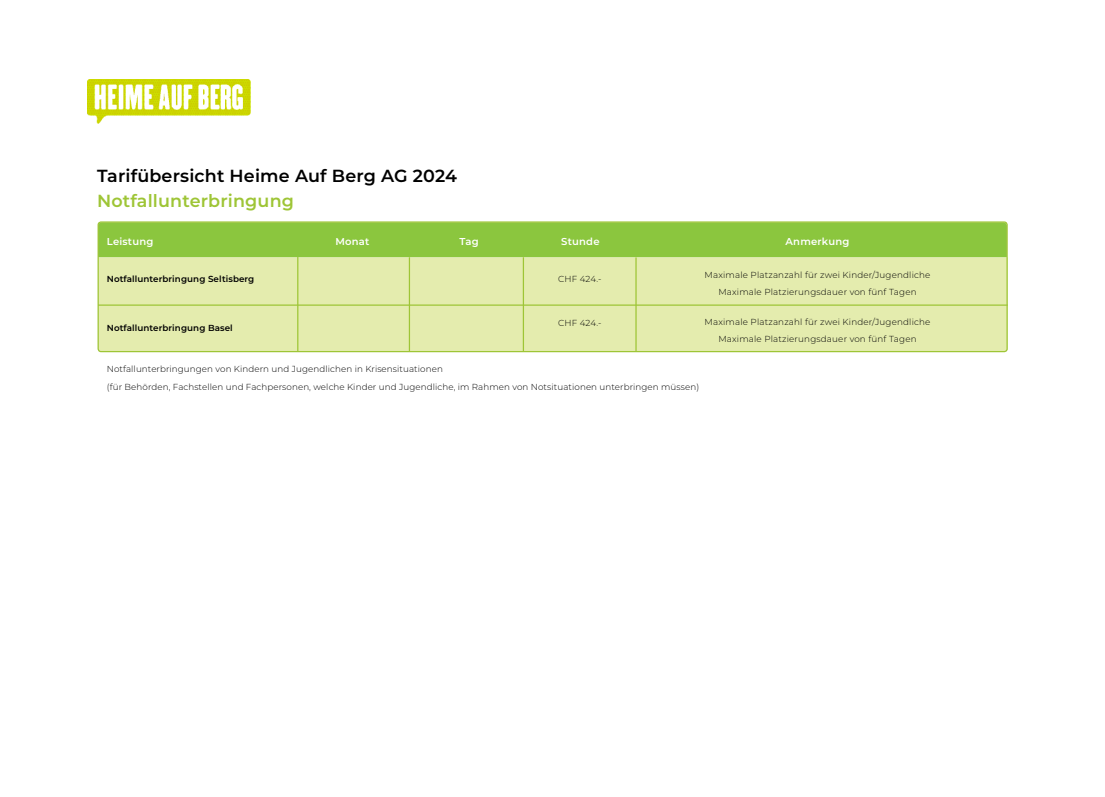
<style>
.page{position:relative;width:1105px;height:797px;background:#fff}
.page>*{position:absolute;margin:0;border:0;box-sizing:border-box;transform-origin:0 0}
.t1{font:600 17.5px "Montserrat";letter-spacing:.01em;color:#000}
.t2{font:600 17.5px "Montserrat";letter-spacing:.01em;color:#9ec536}
.t3{font:600 10px "Montserrat";letter-spacing:.02em;color:#fff}
.t4{font:300 8.75px/17.5px "Montserrat";letter-spacing:.01em;color:#000;text-align:center}
.t5{font:600 8.75px "Montserrat";letter-spacing:.01em;color:#000}
</style>
<div class="page">
<img style="left:87px;top:79px;width:163px;height:45px">
<div style="left:100px;top:223px;width:906px;height:34px;background:#8bc63e"></div>
<div style="left:98px;top:257px;width:908px;height:95px;background:#e4ecae"></div>
<div style="left:98px;top:221px;width:910px;height:131px;border:1px solid #9ec536;border-radius:3px"></div>
<hr style="left:98px;top:304px;width:910px;height:2px;background:#9ec536">
<hr style="left:297px;top:257px;width:1px;height:94px;background:#9ec536">
<hr style="left:409px;top:257px;width:1px;height:95px;background:#9ec536">
<hr style="left:523px;top:257px;width:1px;height:95px;background:#9ec536">
<hr style="left:635px;top:257px;width:2px;height:95px;background:#9ec536">
<h1 class="t1" style="left:97px;top:163px;width:361px">Tarifübersicht Heime Auf Berg AG 2024</h1>
<h1 class="t2" style="left:97px;top:188px;width:199px">Notfallunterbringung</h1>
<p class="t3" style="left:107px;top:235px;width:48px">Leistung</p>
<p class="t3" style="left:335px;top:235px;width:35px">Monat</p>
<p class="t3" style="left:561px;top:235px;width:40px">Stunde</p>
<p class="t5" style="left:107px;top:272px;width:149px">Notfallunterbringung Seltisberg</p>
<p class="t3" style="left:459px;top:235px;width:21px">Tag</p>
<p class="t3" style="left:786px;top:235px;width:65px">Anmerkung</p>
<p class="t4" style="left:705px;top:265px;width:227px">Maximale Platzanzahl für zwei Kinder/Jugendliche<br>Maximale Platzierungsdauer von fünf Tagen</p>
<p class="t4" style="left:558px;top:270px;width:45px">CHF 424.-</p>
<p class="t4" style="left:705px;top:313px;width:227px">Maximale Platzanzahl für zwei Kinder/Jugendliche<br>Maximale Platzierungsdauer von fünf Tagen</p>
<p class="t4" style="left:558px;top:314px;width:45px">CHF 424.-</p>
<p class="t5" style="left:107px;top:321px;width:127px">Notfallunterbringung Basel</p>
<p class="t4" style="left:107px;top:360px;width:594px;text-align:left">Notfallunterbringungen von Kindern und Jugendlichen in Krisensituationen<br>(für Behörden, Fachstellen und Fachpersonen, welche Kinder und Jugendliche, im Rahmen von Notsituationen unterbringen müssen)</p>
</div>
